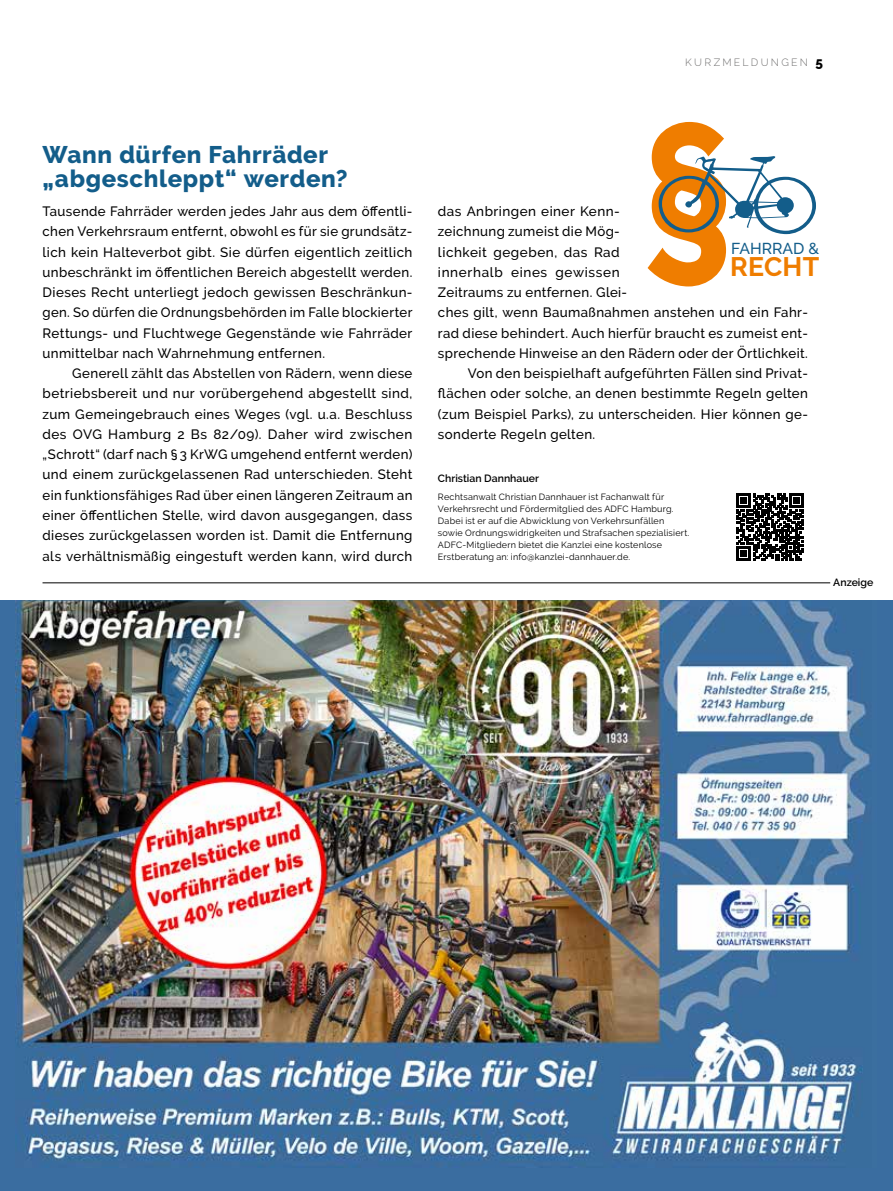
<style>
.page{position:relative;width:893px;height:1191px;background:#fff}
.page>*{position:absolute;margin:0;border:0;box-sizing:border-box;transform-origin:0 0}
.t1{font:205.65px "Beika";color:#ef7d00;scale:.96 1}
.t2{font:700 26.7px "Raleway";letter-spacing:.01em;color:#ef7d00}
.t3{font:800 24px/24px "Raleway";letter-spacing:.03em;color:#135d8a}
.t4{font:500 15.75px "Raleway";color:#135d8a}
.t5{font:500 13.5px/20.2px "Raleway";letter-spacing:.03em;color:#000;text-align:justify}
.t6{font:500 13.5px "Raleway";letter-spacing:.05em;color:#000}
.t7{font:800 13.5px "Raleway";color:#000}
.t8{font:600 10.5px "Raleway";color:#000}
.t9{font:300 10.5px "Raleway";letter-spacing:.22em;color:#706f6f}
.t10{font:9px/12px "Raleway";letter-spacing:.025em;color:#000}
</style>
<div class="page">
<hr style="left:43px;top:582px;width:787px;height:1px;background:#000">
<div style="left:0;top:600px;width:893px;height:591px;background:#3a6da0"></div>
<img style="left:15px;top:600px;width:856px;height:568px">
<svg style="left:737px;top:493px;width:67px;height:67px"></svg>
<h3 class="t3" style="left:43px;top:143px;width:307px">Wann dürfen Fahrräder „abgeschleppt“ werden?</h3>
<p class="t5" style="left:43px;top:201px;width:371px">Tausende Fahrräder werden jedes Jahr aus dem öffentli&shy;chen Verkehrsraum entfernt, obwohl es für sie grundsätz&shy;lich kein Halteverbot gibt. Sie dürfen eigentlich zeitlich unbeschränkt im öffentlichen Bereich abgestellt werden.<br>Dieses Recht unterliegt jedoch gewissen Beschränkun-</p>
<p class="t5" style="left:43px;top:302px;width:371px">gen. So dürfen die Ordnungsbehörden im Falle blockierter Rettungs- und Fluchtwege Gegenstände wie Fahrräder unmittelbar nach Wahrnehmung entfernen.</p>
<p class="t5" style="left:43px;top:363px;width:371px;text-indent:30px">Generell zählt das Abstellen von Rädern, wenn diese betriebsbereit und nur vorübergehend abgestellt sind, zum Gemeingebrauch eines Weges (vgl. u.a. Beschluss des OVG Hamburg 2 Bs 82/09). Daher wird zwischen „Schrott“ (darf nach § 3 KrWG umgehend entfernt werden) und einem zurückgelassenen Rad unterschieden. Steht ein funktionsfähiges Rad über einen längeren Zeitraum an einer öffentlichen Stelle, wird davon ausgegangen, dass dieses zurückgelassen worden ist. Damit die Entfernung als verhältnismäßig eingestuft werden kann, wird durch</p>
<p class="t9" style="left:685px;top:57px;width:124px">KURZMELDUNGEN</p>
<p class="t7" style="left:816px;top:54px;width:9px">5</p>
<h1 class="t1" style="left:637px;top:91px;width:106px">§</h1>
<p class="t5" style="left:438px;top:201px;width:183px">das Anbringen einer Kenn-</p>
<p class="t5" style="left:438px;top:221px;width:183px">zeichnung zumeist die Mög-</p>
<p class="t5" style="left:438px;top:242px;width:183px">lichkeit gegeben, das Rad</p>
<p class="t6" style="left:438px;top:264px;width:183px">innerhalb eines gewissen</p>
<p class="t5" style="left:438px;top:282px;width:191px">Zeitraums zu entfernen. Glei-</p>
<p class="t5" style="left:438px;top:302px;width:371px">ches gilt, wenn Baumaßnahmen anstehen und ein Fahr-</p>
<p class="t5" style="left:438px;top:323px;width:371px">rad diese behindert. Auch hierfür braucht es zumeist ent-</p>
<p class="t5" style="left:438px;top:343px;width:371px">sprechende Hinweise an den Rädern oder der Örtlichkeit.</p>
<p class="t5" style="left:468px;top:363px;width:342px">Von den beispielhaft aufgeführten Fällen sind Privat-</p>
<p class="t5" style="left:438px;top:383px;width:371px">flächen oder solche, an denen bestimmte Regeln gelten</p>
<p class="t5" style="left:438px;top:404px;width:371px">(zum Beispiel Parks), zu unterscheiden. Hier können ge-</p>
<p class="t5" style="left:438px;top:424px;width:159px">sonderte Regeln gelten.</p>
<p class="t8" style="left:438px;top:473px;width:103px">Christian Dannhauer</p>
<p class="t10" style="left:438px;top:491px;width:253px">Rechtsanwalt Christian Dannhauer ist Fachanwalt für Verkehrsrecht und Fördermitglied des ADFC Hamburg.<br>Dabei ist er auf die Abwicklung von Verkehrsunfällen sowie Ordnungswidrigkeiten und Strafsachen spezialisiert.<br>ADFC-Mitgliedern bietet die Kanzlei eine kostenlose Erstberatung an: info@kanzlei-dannhauer.de.</p>
<p class="t4" style="left:731px;top:239px;width:90px">FAHRRAD &amp;</p>
<h2 class="t2" style="left:730px;top:251px;width:91px">RECHT</h2>
<p class="t8" style="left:833px;top:576px;width:42px">Anzeige</p>
</div>
